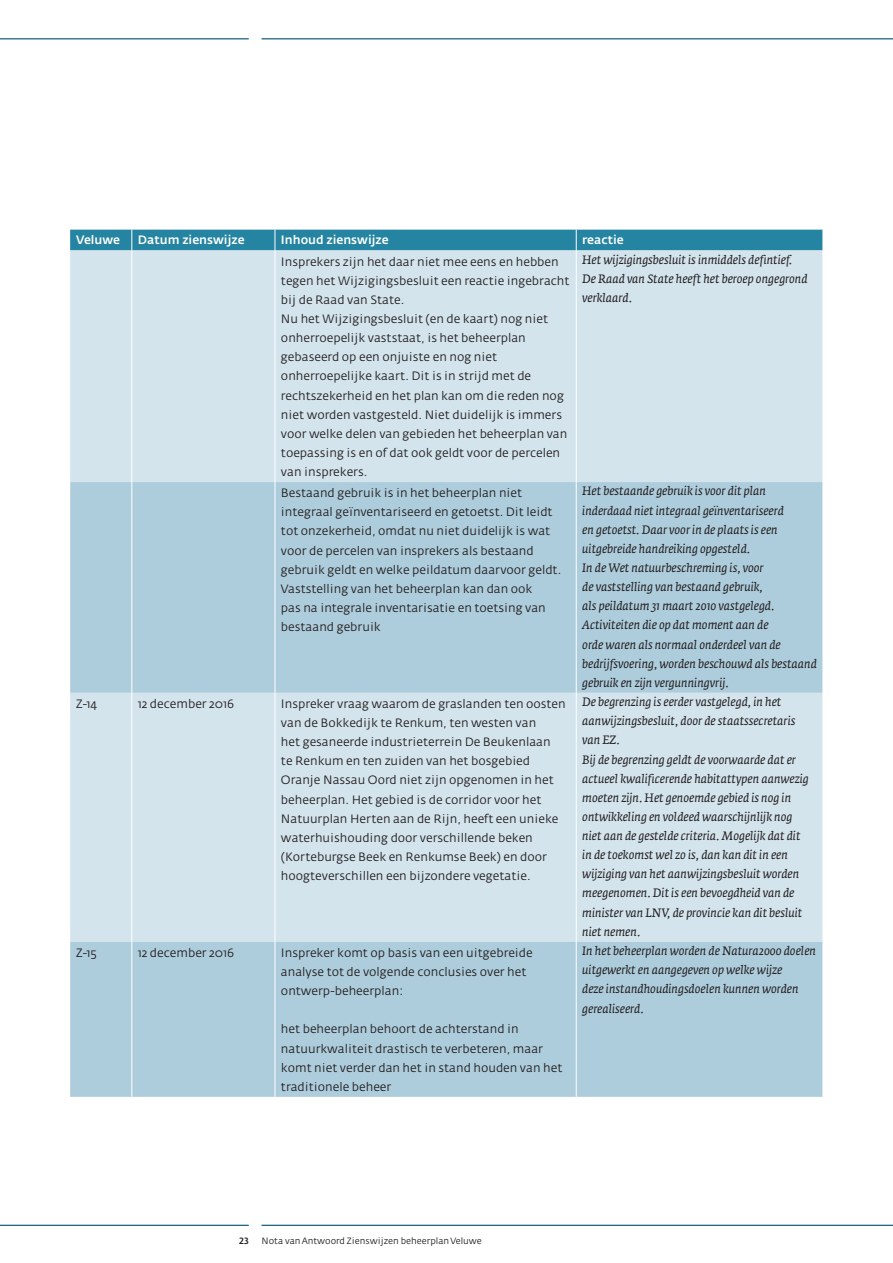
<style>
.page{position:relative;width:893px;height:1263px;background:#fff}
.page>*{position:absolute;margin:0;border:0;box-sizing:border-box;transform-origin:0 0}
.tabel_broodtekst{font:12px/19.2px "Fedra Sans Alt";color:#231f20}
.tabel_broodtekst-2{font:italic 12px/19.2px "Fedra Serif A";color:#231f20}
.kop_tabel{font:500 12px "Fedra Sans Alt";color:#fff}
.t1{font:9px "Fedra Sans Alt";color:#231f20}
.t2{font:9px "Fedra Sans Alt Medium SC";color:#231f20}
</style>
<div class="page">
<hr style="left:0;top:38px;width:249px;height:1px;background:#004b6c">
<hr style="left:261px;top:38px;width:632px;height:1px;background:#004b6c">
<hr style="left:261px;top:1225px;width:632px;height:1px;background:#004b6c">
<hr style="left:0;top:1225px;width:249px;height:1px;background:#004b6c">
<div style="left:70px;top:250px;width:753px;height:232px;background:#d3e4ed"></div>
<svg style="left:70px;top:482px;width:753px;height:615px;background:#bdd6e2"></svg>
<hr style="left:132px;top:250px;width:1px;height:232px;background:#fff">
<hr style="left:275px;top:250px;width:1px;height:232px;background:#fff">
<hr style="left:132px;top:482px;width:1px;height:211px;background:#fff">
<hr style="left:275px;top:482px;width:1px;height:211px;background:#fff">
<hr style="left:132px;top:693px;width:1px;height:249px;background:#fff">
<hr style="left:275px;top:693px;width:1px;height:249px;background:#fff">
<hr style="left:132px;top:942px;width:1px;height:155px;background:#fff">
<hr style="left:275px;top:942px;width:1px;height:155px;background:#fff">
<hr style="left:576px;top:250px;width:1px;height:232px;background:#fff">
<hr style="left:576px;top:482px;width:1px;height:211px;background:#fff">
<hr style="left:576px;top:693px;width:1px;height:249px;background:#fff">
<hr style="left:576px;top:942px;width:1px;height:155px;background:#fff">
<div style="left:70px;top:230px;width:753px;height:20px;background:#2584a2"></div>
<p class="kop_tabel" style="left:76px;top:233px;width:45px">Veluwe</p>
<p class="kop_tabel" style="left:138px;top:233px;width:108px">Datum zienswijze</p>
<p class="kop_tabel" style="left:281px;top:233px;width:109px">Inhoud zienswijze</p>
<p class="kop_tabel" style="left:582px;top:233px;width:43px">reactie</p>
<p class="tabel_broodtekst" style="left:281px;top:252px;width:290px">Insprekers zijn het daar niet mee eens en hebben tegen het Wijzigingsbesluit een reactie ingebracht bij de Raad van State.</p>
<p class="tabel_broodtekst" style="left:281px;top:310px;width:288px">Nu het Wijzigingsbesluit (en de kaart) nog niet onherroepelijk vaststaat, is het beheerplan gebaseerd op een onjuiste en nog niet onherroepelijke kaart. Dit is in strijd met de rechtszekerheid en het plan kan om die reden nog niet worden vastgesteld. Niet duidelijk is immers voor welke delen van gebieden het beheerplan van toepassing is en of dat ook geldt voor de percelen van insprekers.</p>
<p class="tabel_broodtekst-2" style="left:582px;top:250px;width:227px">Het wijzigingsbesluit is inmiddels defintief.<br>De Raad van State heeft het beroep ongegrond verklaard.</p>
<p class="tabel_broodtekst" style="left:281px;top:484px;width:282px">Bestaand gebruik is in het beheerplan niet integraal geïnventariseerd en getoetst. Dit leidt tot onzekerheid, omdat nu niet duidelijk is wat voor de percelen van insprekers als bestaand gebruik geldt en welke peildatum daarvoor geldt.<br>Vaststelling van het beheerplan kan dan ook<br>pas na integrale inventarisatie en toetsing van bestaand gebruik</p>
<p class="tabel_broodtekst-2" style="left:582px;top:482px;width:203px">Het bestaande gebruik is voor dit plan inderdaad niet integraal geïnventariseerd en getoetst. Daar voor in de plaats is een uitgebreide handreiking opgesteld.</p>
<p class="tabel_broodtekst-2" style="left:582px;top:558px;width:236px">In de Wet natuurbeschreming is, voor<br>de vaststelling van bestaand gebruik,<br>als peildatum 31 maart 2010 vastgelegd.<br>Activiteiten die op dat moment aan de<br>orde waren als normaal onderdeel van de bedrijfsvoering, worden beschouwd als bestaand gebruik en zijn vergunningvrij.</p>
<p class="tabel_broodtekst" style="left:76px;top:694px;width:23px">Z-14</p>
<p class="tabel_broodtekst" style="left:138px;top:694px;width:98px">12 december 2016</p>
<p class="tabel_broodtekst" style="left:281px;top:694px;width:286px">Inspreker vraag waarom de graslanden ten oosten van de Bokkedijk te Renkum, ten westen van<br>het gesaneerde industrieterrein De Beukenlaan<br>te Renkum en ten zuiden van het bosgebied Oranje Nassau Oord niet zijn opgenomen in het beheerplan. Het gebied is de corridor voor het Natuurplan Herten aan de Rijn, heeft een unieke waterhuishouding door verschillende beken (Korteburgse Beek en Renkumse Beek) en door hoogteverschillen een bijzondere vegetatie.</p>
<p class="tabel_broodtekst-2" style="left:582px;top:692px;width:215px">De begrenzing is eerder vastgelegd, in het aanwijzingsbesluit, door de staatssecretaris van EZ.</p>
<p class="tabel_broodtekst-2" style="left:582px;top:750px;width:228px">Bij de begrenzing geldt de voorwaarde dat er actueel kwalificerende habitattypen aanwezig moeten zijn. Het genoemde gebied is nog in ontwikkeling en voldeed waarschijnlijk nog niet aan de gestelde criteria. Mogelijk dat dit in de toekomst wel zo is, dan kan dit in een wijziging van het aanwijzingsbesluit worden meegenomen. Dit is een bevoegdheid van de minister van LNV, de provincie kan dit besluit niet nemen.</p>
<p class="tabel_broodtekst" style="left:76px;top:943px;width:22px">Z-15</p>
<p class="tabel_broodtekst" style="left:138px;top:943px;width:98px">12 december 2016</p>
<p class="tabel_broodtekst" style="left:281px;top:943px;width:253px">Inspreker komt op basis van een uitgebreide analyse tot de volgende conclusies over het ontwerp-beheerplan:</p>
<p class="tabel_broodtekst" style="left:281px;top:1020px;width:283px">het beheerplan behoort de achterstand in natuurkwaliteit drastisch te verbeteren, maar komt niet verder dan het in stand houden van het traditionele beheer</p>
<p class="tabel_broodtekst-2" style="left:582px;top:941px;width:235px">In het beheerplan worden de Natura2000 doelen uitgewerkt en aangegeven op welke wijze<br>deze instandhoudingsdoelen kunnen worden gerealiseerd.</p>
<p class="t2" style="left:239px;top:1235px;width:11px">23</p>
<p class="t1" style="left:261px;top:1236px;width:222px">Nota van Antwoord Zienswijzen beheerplan Veluwe</p>
</div>
